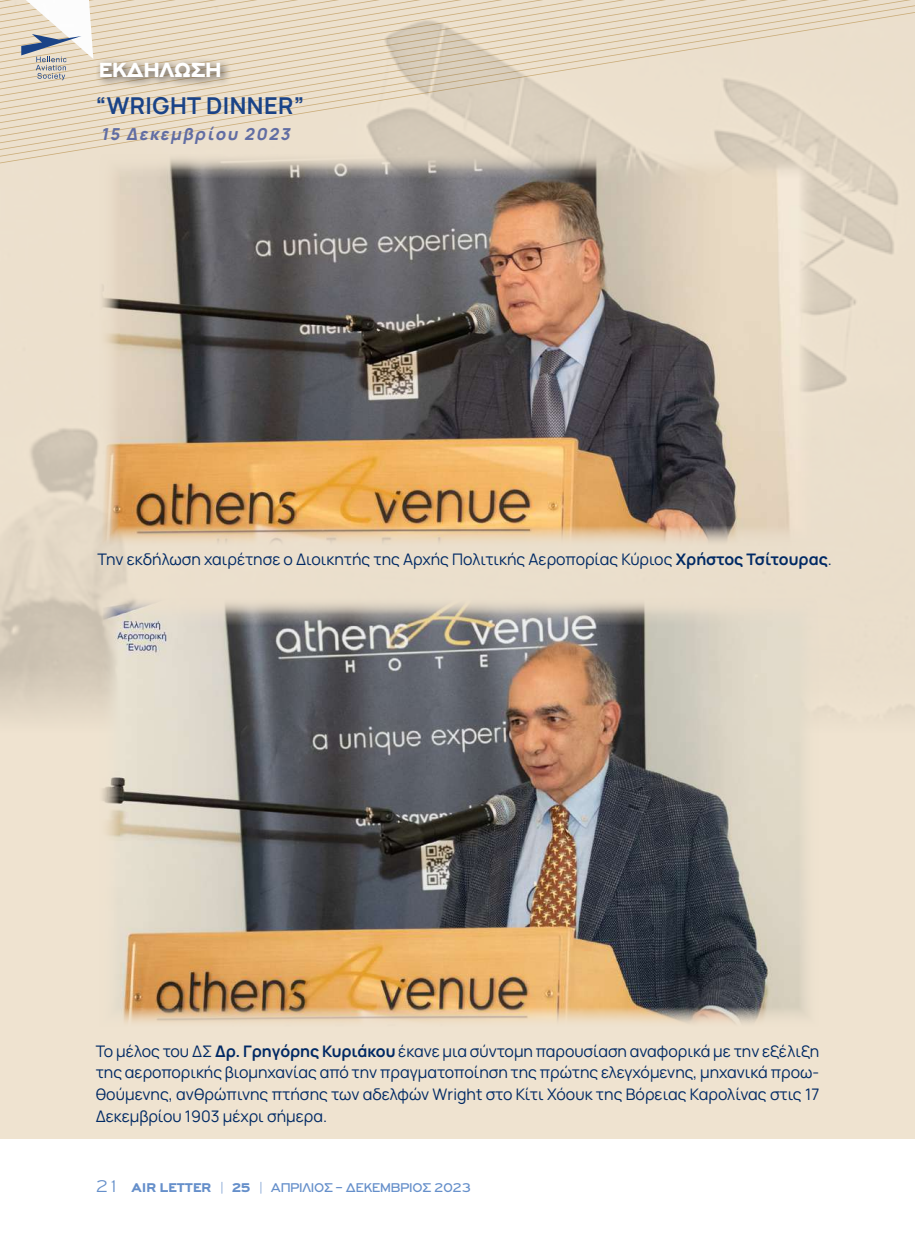
<style>
.page{position:relative;width:915px;height:1234px;background:#fff}
.page>*{position:absolute;margin:0;border:0;box-sizing:border-box;transform-origin:0 0}
.t1{font:700 23.25px "Manrope";letter-spacing:.02em;color:#1a4387}
.t2{font:900 21.75px "PF Highway Gothic Ext";letter-spacing:-.01em;color:#fff}
.t3{font:italic 800 16.5px "Manrope";color:#616da3}
.t4{font:15.9px/21.8px "Manrope";color:#002964;text-align:justify}
.t5{font:13.5px "PF Highway Gothic Ext";letter-spacing:-.01em;color:#658fca}
.s1{font-weight:700}
.s2{font-weight:300;font-size:18px}
.s3{font-weight:900}
.s4{font-weight:100}
</style>
<div class="page">
<div style="left:0;top:0;width:914px;height:1137px;background:#efe3d0"></div>
<img style="left:0;top:83px;width:914px;height:633px">
<img style="left:97px;top:149px;width:721px;height:397px">
<img style="left:97px;top:593px;width:721px;height:431px">
<svg style="left:0;top:0;width:914px;height:83px"></svg>
<div style="left:96px;top:57px;width:135px;height:31px;background:#231f20;opacity:.75"></div>
<h2 class="t2" style="left:99px;top:57px;width:124px">ΕΚΔΗΛΩΣΗ</h2>
<h1 class="t1" style="left:96px;top:86px;width:210px">“WRIGHT DINNER”</h1>
<p class="t3" style="left:101px;top:120px;width:195px">15 Δεκεμβρίου 2023</p>
<p class="t4" style="left:97px;top:547px;width:735px">Την εκδήλωση χαιρέτησε ο Διοικητής της Αρχής Πολιτικής Αεροπορίας Κύριος <span class="s1">Χρήστος Τσίτουρας</span>.</p>
<p class="t4" style="left:96px;top:1038px;width:724px">Το μέλος του ΔΣ <span class="s1">Δρ. Γρηγόρης Κυριάκου</span> έκανε μια σύντομη παρουσίαση αναφορικά με την εξέλιξη της αεροπορικής βιομηχανίας από την πραγματοποίηση της πρώτης ελεγχόμενης, μηχανικά προω&shy;θούμενης, ανθρώπινης πτήσης των αδελφών Wright στο Κίτι Χόουκ της Βόρειας Καρολίνας στις 17<br>Δεκεμβρίου 1903 μέχρι σήμερα.</p>
<p class="t5" style="left:96px;top:1180px;width:376px"><span class="s2">21</span> <span class="s3">AIR LETTER</span> <span class="s4">|</span> <span class="s3">25</span> <span class="s4">|</span> AΠΡΙΛΙΟΣ – ΔΕΚΕΜΒΡΙΟΣ 2023</p>
</div>
